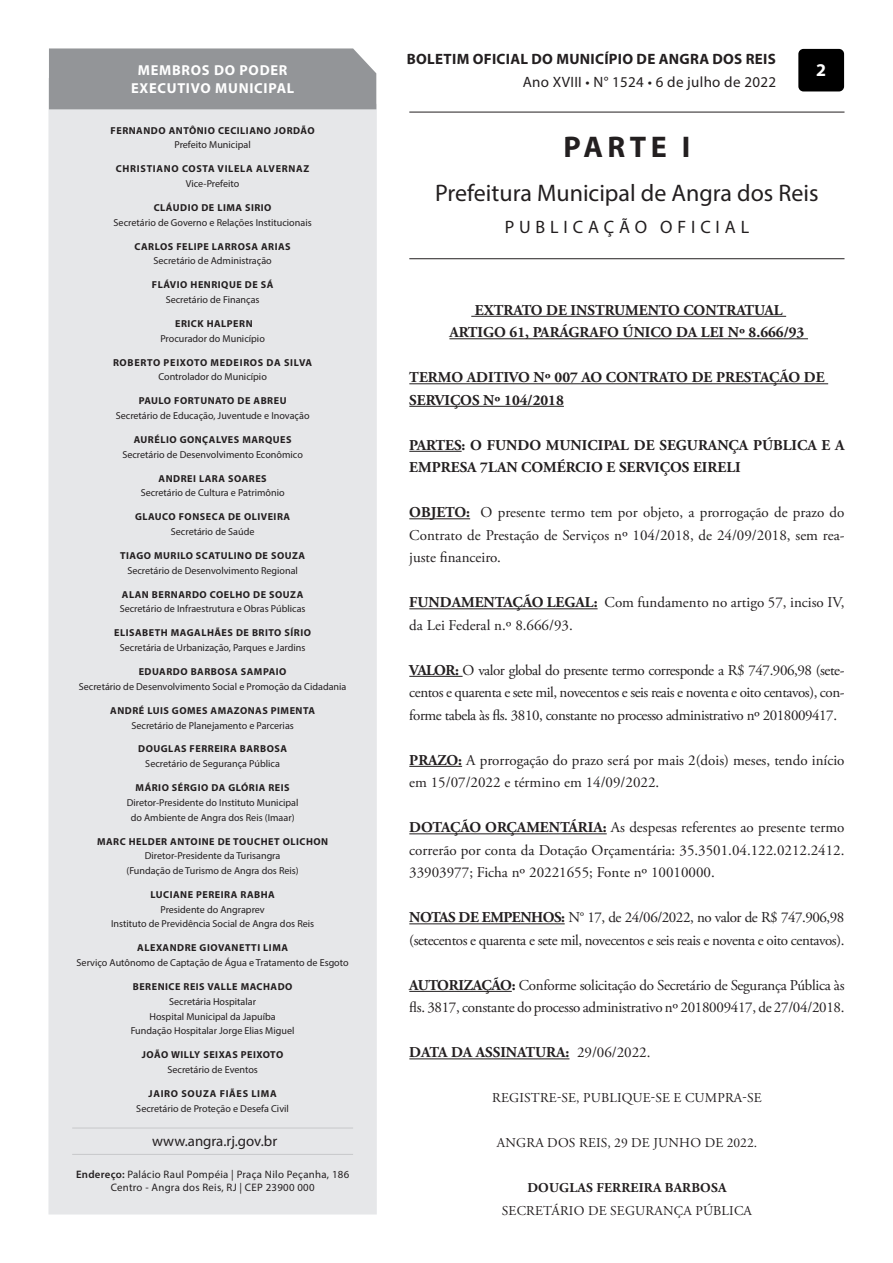
<style>
.page{position:relative;width:893px;height:1263px;background:#fff}
.page>*{position:absolute;margin:0;border:0;box-sizing:border-box;transform-origin:0 0}
.t1{font:700 30px "Myriad Pro";letter-spacing:.15em;color:#231f20}
.t2{font:24px "Myriad Pro";color:#231f20}
.t3{font:18px "Myriad Pro";letter-spacing:.27em;color:#231f20}
.t4{font:700 18px "Myriad Pro";color:#fff}
.Text_Body{font:15px/22.5px "Adobe Garamond Pro";letter-spacing:-.02em;color:#231f20;text-align:justify}
.t5{font:700 15px/22.5px "Adobe Garamond Pro";color:#231f20}
.Text_Body-2{font:15px/22.5px "Adobe Garamond Pro";color:#231f20}
.t6{font:700 15px "Myriad Pro";letter-spacing:.02em;color:#231f20}
.t7{font:15px "Myriad Pro";letter-spacing:.02em;color:#231f20}
.t8{font:14.85px "Myriad Pro";color:#231f20}
.t9{font:700 14.4px "Myriad Pro";letter-spacing:.05em;color:#fff}
.Assinatura{font:13.5px "Adobe Garamond Pro";letter-spacing:.015em;color:#231f20}
.Assinatura-2{font:700 13.5px "Adobe Garamond Pro";letter-spacing:.015em;color:#231f20}
.t10{font:10.8px/13px "Myriad Pro";letter-spacing:.025em;color:#231f20;text-align:center}
.t11{font:10.05px "Myriad Pro";color:#231f20}
.t12{font:700 10.05px "Myriad Pro";letter-spacing:.05em;color:#231f20}
.t13{font:700 10.05px "Myriad Pro";letter-spacing:.07em;color:#231f20}
.s1{font-weight:600}
.s2{font-weight:700}
.s3{font-weight:400}
</style>
<div class="page">
<div style="left:798px;top:49px;width:46px;height:42px;background:#000;border-radius:5px"></div>
<hr style="left:409px;top:112px;width:435px;height:1px;background:#231f20">
<hr style="left:409px;top:258px;width:435px;height:1px;background:#231f20">
<hr style="left:471px;top:316px;width:315px;height:1px;background:#231f20">
<hr style="left:449px;top:338px;width:359px;height:1px;background:#231f20">
<hr style="left:409px;top:383px;width:419px;height:1px;background:#231f20">
<hr style="left:409px;top:406px;width:155px;height:1px;background:#231f20">
<hr style="left:409px;top:451px;width:53px;height:1px;background:#231f20">
<hr style="left:409px;top:518px;width:61px;height:1px;background:#231f20">
<hr style="left:409px;top:608px;width:189px;height:1px;background:#231f20">
<hr style="left:409px;top:676px;width:54px;height:1px;background:#231f20">
<hr style="left:409px;top:766px;width:53px;height:1px;background:#231f20">
<hr style="left:409px;top:833px;width:198px;height:1px;background:#231f20">
<hr style="left:409px;top:923px;width:156px;height:1px;background:#231f20">
<hr style="left:409px;top:991px;width:103px;height:1px;background:#231f20">
<hr style="left:409px;top:1058px;width:160px;height:1px;background:#231f20">
<div style="left:48px;top:78px;width:329px;height:1136px;background:#e6e7e9"></div>
<div style="left:49px;top:48px;width:327px;height:61px;background:#939598"></div>
<hr style="left:72px;top:1128px;width:281px;height:1px;background:#c7c8ca">
<hr style="left:72px;top:1154px;width:281px;height:1px;background:#c7c8ca">
<p class="t9" style="left:138px;top:61px;width:151px">MEMBROS DO PODER</p>
<p class="t9" style="left:131px;top:79px;width:165px">EXECUTIVO MUNICIPAL</p>
<p class="t12" style="left:111px;top:124px;width:206px">FERNANDO ANTÔNIO CECILIANO JORDÃO</p>
<p class="t11" style="left:174px;top:139px;width:78px">Prefeito Municipal</p>
<p class="t13" style="left:116px;top:162px;width:195px">CHRISTIANO COSTA VILELA ALVERNAZ</p>
<p class="t11" style="left:186px;top:177px;width:55px">Vice-Prefeito</p>
<p class="t12" style="left:154px;top:201px;width:119px">CLÁUDIO DE LIMA SIRIO</p>
<p class="t11" style="left:114px;top:216px;width:200px">Secretário de Governo e Relações Institucionais</p>
<p class="t12" style="left:135px;top:240px;width:158px">CARLOS FELIPE LARROSA ARIAS</p>
<p class="t11" style="left:153px;top:255px;width:120px">Secretário de Administração</p>
<p class="t12" style="left:152px;top:278px;width:123px">FLÁVIO HENRIQUE DE SÁ</p>
<p class="t11" style="left:166px;top:293px;width:95px">Secretário de Finanças</p>
<p class="t12" style="left:175px;top:317px;width:79px">ERICK HALPERN</p>
<p class="t11" style="left:160px;top:332px;width:106px">Procurador do Município</p>
<p class="t13" style="left:113px;top:356px;width:201px">ROBERTO PEIXOTO MEDEIROS DA SILVA</p>
<p class="t11" style="left:158px;top:371px;width:110px">Controlador do Município</p>
<p class="t12" style="left:139px;top:394px;width:149px">PAULO FORTUNATO DE ABREU</p>
<p class="t11" style="left:116px;top:409px;width:195px">Secretário de Educação, Juventude e Inovação</p>
<p class="t12" style="left:134px;top:433px;width:159px">AURÉLIO GONÇALVES MARQUES</p>
<p class="t11" style="left:122px;top:448px;width:182px">Secretário de Desenvolvimento Econômico</p>
<p class="t12" style="left:159px;top:472px;width:110px">ANDREI LARA SOARES</p>
<p class="t11" style="left:141px;top:487px;width:145px">Secretário de Cultura e Patrimônio</p>
<p class="t12" style="left:135px;top:510px;width:157px">GLAUCO FONSECA DE OLIVEIRA</p>
<p class="t11" style="left:171px;top:525px;width:85px">Secretário de Saúde</p>
<p class="t12" style="left:120px;top:549px;width:187px">TIAGO MURILO SCATULINO DE SOUZA</p>
<p class="t11" style="left:127px;top:564px;width:172px">Secretário de Desenvolvimento Regional</p>
<p class="t12" style="left:122px;top:588px;width:183px">ALAN BERNARDO COELHO DE SOUZA</p>
<p class="t11" style="left:120px;top:603px;width:187px">Secretário de Infraestrutura e Obras Públicas</p>
<p class="t12" style="left:114px;top:626px;width:198px">ELISABETH MAGALHÃES DE BRITO SÍRIO</p>
<p class="t11" style="left:120px;top:642px;width:187px">Secretária de Urbanização, Parques e Jardins</p>
<p class="t12" style="left:139px;top:665px;width:149px">EDUARDO BARBOSA SAMPAIO</p>
<p class="t11" style="left:79px;top:680px;width:269px">Secretário de Desenvolvimento Social e Promoção da Cidadania</p>
<p class="t12" style="left:110px;top:704px;width:206px">ANDRÉ LUIS GOMES AMAZONAS PIMENTA</p>
<p class="t11" style="left:131px;top:719px;width:164px">Secretário de Planejamento e Parcerias</p>
<p class="t12" style="left:138px;top:742px;width:150px">DOUGLAS FERREIRA BARBOSA</p>
<p class="t11" style="left:145px;top:758px;width:136px">Secretário de Segurança Pública</p>
<p class="t12" style="left:136px;top:781px;width:155px">MÁRIO SÉRGIO DA GLÓRIA REIS</p>
<p class="t11" style="left:127px;top:796px;width:173px">Diretor-Presidente do Instituto Municipal</p>
<p class="t11" style="left:131px;top:811px;width:165px">do Ambiente de Angra dos Reis (Imaar)</p>
<p class="t12" style="left:97px;top:835px;width:233px">MARC HELDER ANTOINE DE TOUCHET OLICHON</p>
<p class="t11" style="left:145px;top:850px;width:137px">Diretor-Presidente da Turisangra</p>
<p class="t11" style="left:126px;top:864px;width:174px">(Fundação de Turismo de Angra dos Reis)</p>
<p class="t12" style="left:150px;top:888px;width:126px">LUCIANE PEREIRA RABHA</p>
<p class="t11" style="left:160px;top:903px;width:106px">Presidente do Angraprev</p>
<p class="t11" style="left:111px;top:918px;width:205px">Instituto de Previdência Social de Angra dos Reis</p>
<p class="t12" style="left:137px;top:941px;width:152px">ALEXANDRE GIOVANETTI LIMA</p>
<p class="t11" style="left:77px;top:956px;width:274px">Serviço Autônomo de Captação de Água e Tratamento de Esgoto</p>
<p class="t12" style="left:133px;top:980px;width:161px">BERENICE REIS VALLE MACHADO</p>
<p class="t11" style="left:169px;top:995px;width:88px">Secretária Hospitalar</p>
<p class="t11" style="left:149px;top:1010px;width:128px">Hospital Municipal da Japuíba</p>
<p class="t11" style="left:131px;top:1025px;width:165px">Fundação Hospitalar Jorge Elias Miguel</p>
<p class="t12" style="left:142px;top:1048px;width:143px">JOÃO WILLY SEIXAS PEIXOTO</p>
<p class="t11" style="left:167px;top:1063px;width:92px">Secretário de Eventos</p>
<p class="t13" style="left:149px;top:1087px;width:130px">JAIRO SOUZA FIÃES LIMA</p>
<p class="t11" style="left:136px;top:1102px;width:154px">Secretário de Proteção e Desefa Civil</p>
<p class="t8" style="left:152px;top:1126px;width:127px">www.angra.rj.gov.br</p>
<p class="t8" style="left:152px;top:1132px;width:127px">www.angra.rj.gov.br</p>
<p class="t10" style="left:76px;top:1168px;width:275px"><span class="s1">Endereço:</span> Palácio Raul Pompéia | Praça Nilo Peçanha, 186<br>Centro - Angra dos Reis, RJ | CEP 23900 000</p>
<h3 class="t6" style="left:407px;top:50px;width:370px">BOLETIM OFICIAL DO MUNICÍPIO DE ANGRA DOS REIS</h3>
<h3 class="t7" style="left:523px;top:73px;width:255px">Ano XVIII • N° 1524 • 6 de julho de 2022</h3>
<h3 class="t4" style="left:816px;top:58px;width:11px">2</h3>
<p class="t1" style="left:563px;top:128px;width:129px">PARTE I</p>
<p class="t2" style="left:435px;top:178px;width:385px">Prefeitura Municipal de Angra dos Reis</p>
<p class="t3" style="left:505px;top:216px;width:246px">PUBLICAÇÃO OFICIAL</p>
<p class="t5" style="left:475px;top:299px;width:309px">EXTRATO DE INSTRUMENTO CONTRATUAL</p>
<p class="t5" style="left:449px;top:322px;width:357px">ARTIGO 61, PARÁGRAFO ÚNICO DA LEI Nº 8.666/93</p>
<p class="t5" style="left:409px;top:367px;width:417px">TERMO ADITIVO Nº 007 AO CONTRATO DE PRESTAÇÃO DE<br>SERVIÇOS Nº 104/2018</p>
<p class="t5" style="left:409px;top:434px;width:437px">PARTES: O FUNDO MUNICIPAL DE SEGURANÇA PÚBLICA E A<br>EMPRESA 7LAN COMÉRCIO E SERVIÇOS EIRELI</p>
<p class="Text_Body" style="left:409px;top:502px;width:437px"><span class="s2">OBJETO:</span> O presente termo tem por objeto, a prorrogação de prazo do Contrato de Prestação de Serviços nº 104/2018, de 24/09/2018, sem rea&shy;juste financeiro.</p>
<p class="Text_Body-2" style="left:409px;top:592px;width:437px"><span class="s2">FUNDAMENTAÇÃO LEGAL:</span> Com fundamento no artigo 57, inciso IV, da Lei Federal n.º 8.666/93.</p>
<p class="Text_Body" style="left:409px;top:659px;width:437px"><span class="s2">VALOR:</span> O valor global do presente termo corresponde a R$ 747.906,98 (sete&shy;centos e quarenta e sete mil, novecentos e seis reais e noventa e oito centavos), con&shy;forme tabela às fls. 3810, constante no processo administrativo nº 2018009417.</p>
<p class="Text_Body-2" style="left:409px;top:749px;width:437px"><span class="s2">PRAZO:</span> A prorrogação do prazo será por mais 2(dois) meses, tendo início em 15/07/2022 e término em 14/09/2022.</p>
<p class="Text_Body" style="left:409px;top:817px;width:437px"><span class="s2">DOTAÇÃO ORÇAMENTÁRIA:</span> As despesas referentes ao presente termo correrão por conta da Dotação Orçamentária: 35.3501.04.122.0212.2412.<br>33903977; Ficha nº 20221655; Fonte nº 10010000.</p>
<p class="Text_Body" style="left:409px;top:907px;width:437px"><span class="s2">NOTAS DE EMPENHOS:</span> N° 17, de 24/06/2022, no valor de R$ 747.906,98 (setecentos e quarenta e sete mil, novecentos e seis reais e noventa e oito centavos).</p>
<p class="Text_Body" style="left:409px;top:974px;width:437px"><span class="s2">AUTORIZAÇÃO:</span> Conforme solicitação do Secretário de Segurança Pública às fls. 3817, constante do processo administrativo nº 2018009417, de 27/04/2018.</p>
<p class="t5" style="left:409px;top:1042px;width:243px">DATA DA ASSINATURA: <span class="s3">29/06/2022.</span></p>
<p class="Assinatura" style="left:492px;top:1090px;width:271px">REGISTRE-SE, PUBLIQUE-SE E CUMPRA-SE</p>
<p class="Assinatura" style="left:497px;top:1135px;width:262px">ANGRA DOS REIS, 29 DE JUNHO DE 2022.</p>
<p class="Assinatura-2" style="left:527px;top:1180px;width:201px">DOUGLAS FERREIRA BARBOSA</p>
<p class="Assinatura" style="left:502px;top:1202px;width:252px">SECRETÁRIO DE SEGURANÇA PÚBLICA</p>
</div>
